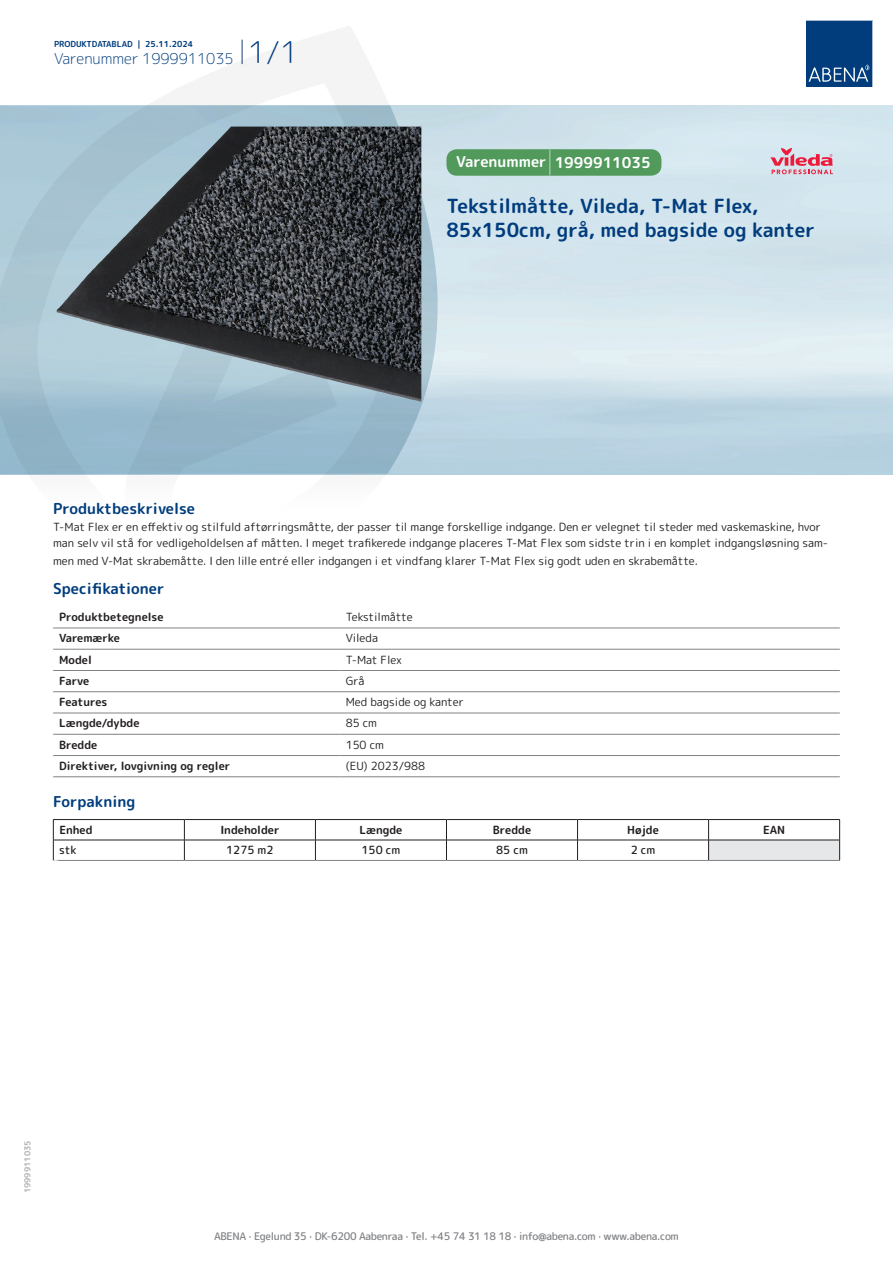
<style>
.page{position:relative;width:893px;height:1263px;background:#fff}
.page>*{position:absolute;margin:0;border:0;box-sizing:border-box;transform-origin:0 0}
.t1{font:700 19.5px/24px "Rounded Mplus 1 c";color:#013d7d}
.t2{font:700 15px "Rounded Mplus 1 c";color:#013d7d}
.t3{font:300 15px "Rounded Mplus 1 c";color:#013d7d}
.t4{font:700 15px "Rounded Mplus 1 c";color:#fff}
.t5{font:11.25px/16.5px "Rounded Mplus 1 c";color:#231f20}
.t6{font:700 11.25px "Rounded Mplus 1 c";color:#231f20}
.t7{font:500 11.25px "Rounded Mplus 1 c";color:#231f20}
.t8{font:500 10.5px "Rounded Mplus 1 c";letter-spacing:-.03em;color:#808285}
.t9{font:700 10.5px "Rounded Mplus 1 c";color:#fff}
.t10{font:700 8.25px "Rounded Mplus 1 c";color:#013d7d}
.t11{font:700 8.25px "Rounded Mplus 1 c";color:#b2b3b7}
.s1{font-size:30px}
.s2{font-size:25.5px}
</style>
<div class="page">
<svg style="left:0;top:26px;width:439px;height:449px"></svg>
<svg style="left:0;top:106px;width:438px;height:368px;background:#a0bfd0"></svg>
<svg style="left:242px;top:40px;width:1px;height:24px"></svg>
<svg style="left:806px;top:20px;width:67px;height:67px;background:#144b86"></svg>
<img style="left:57px;top:127px;width:364px;height:275px">
<hr style="left:53px;top:628px;width:287px;height:1px;background:#808285">
<hr style="left:340px;top:628px;width:500px;height:1px;background:#808285">
<hr style="left:53px;top:649px;width:287px;height:1px;background:#808285">
<hr style="left:340px;top:649px;width:500px;height:1px;background:#808285">
<hr style="left:53px;top:670px;width:287px;height:1px;background:#808285">
<hr style="left:340px;top:670px;width:500px;height:1px;background:#808285">
<hr style="left:53px;top:691px;width:287px;height:1px;background:#808285">
<hr style="left:340px;top:691px;width:500px;height:1px;background:#808285">
<hr style="left:53px;top:713px;width:287px;height:1px;background:#808285">
<hr style="left:340px;top:713px;width:500px;height:1px;background:#808285">
<hr style="left:53px;top:734px;width:287px;height:1px;background:#808285">
<hr style="left:340px;top:734px;width:500px;height:1px;background:#808285">
<hr style="left:53px;top:755px;width:287px;height:1px;background:#808285">
<hr style="left:340px;top:755px;width:500px;height:1px;background:#808285">
<hr style="left:53px;top:776px;width:287px;height:1px;background:#808285">
<hr style="left:340px;top:776px;width:500px;height:1px;background:#808285">
<div style="left:709px;top:840px;width:131px;height:20px;background:#e6e7e9"></div>
<hr style="left:53px;top:819px;width:131px;height:1px;background:#231f20">
<hr style="left:184px;top:819px;width:131px;height:1px;background:#231f20">
<hr style="left:315px;top:819px;width:131px;height:1px;background:#231f20">
<hr style="left:446px;top:819px;width:131px;height:1px;background:#231f20">
<hr style="left:577px;top:819px;width:132px;height:1px;background:#231f20">
<hr style="left:709px;top:819px;width:131px;height:1px;background:#231f20">
<hr style="left:53px;top:840px;width:131px;height:1px;background:#231f20">
<svg style="left:53px;top:820px;width:1px;height:40px"></svg>
<hr style="left:184px;top:840px;width:131px;height:1px;background:#231f20">
<svg style="left:184px;top:820px;width:1px;height:40px"></svg>
<hr style="left:315px;top:840px;width:131px;height:1px;background:#231f20">
<svg style="left:315px;top:820px;width:1px;height:40px"></svg>
<hr style="left:446px;top:840px;width:131px;height:1px;background:#231f20">
<svg style="left:446px;top:820px;width:1px;height:40px"></svg>
<hr style="left:577px;top:840px;width:132px;height:1px;background:#231f20">
<svg style="left:577px;top:820px;width:1px;height:40px"></svg>
<hr style="left:709px;top:840px;width:131px;height:1px;background:#231f20">
<svg style="left:708px;top:820px;width:1px;height:40px"></svg>
<svg style="left:839px;top:820px;width:1px;height:40px"></svg>
<hr style="left:53px;top:860px;width:131px;height:1px;background:#808285">
<hr style="left:184px;top:860px;width:131px;height:1px;background:#808285">
<hr style="left:315px;top:860px;width:131px;height:1px;background:#808285">
<hr style="left:446px;top:860px;width:131px;height:1px;background:#808285">
<hr style="left:577px;top:860px;width:132px;height:1px;background:#808285">
<hr style="left:709px;top:860px;width:131px;height:1px;background:#808285">
<div style="left:446px;top:149px;width:215px;height:27px;background:#52995c;border-radius:10px"></div>
<svg style="left:770px;top:148px;width:63px;height:26px;background:#dca6b5"></svg>
<p class="t10" style="left:54px;top:38px;width:141px">PRODUKTDATABLAD | 25.11.2024</p>
<h2 class="t3" style="left:54px;top:48px;width:246px">Varenummer 1999911035 <span class="s1">1/1</span></h2>
<h2 class="t4" style="left:456px;top:152px;width:196px">Varenummer <span class="s2">|</span> 1999911035</h2>
<h1 class="t1" style="left:446px;top:194px;width:370px">Tekstilmåtte, Vileda, T-Mat Flex,<br>85x150cm, grå, med bagside og kanter</h1>
<h2 class="t2" style="left:53px;top:498px;width:143px">Produktbeskrivelse</h2>
<p class="t5" style="left:53px;top:518px;width:776px">T-Mat Flex er en effektiv og stilfuld aftørringsmåtte, der passer til mange forskellige indgange. Den er velegnet til steder med vaskemaskine, hvor man selv vil stå for vedligeholdelsen af måtten. I meget trafikerede indgange placeres T-Mat Flex som sidste trin i en komplet indgangsløsning sam-</p>
<p class="t5" style="left:53px;top:553px;width:646px">men med V-Mat skrabemåtte. I den lille entré eller indgangen i et vindfang klarer T-Mat Flex sig godt uden en skrabemåtte.</p>
<h2 class="t2" style="left:53px;top:578px;width:113px">Specifikationer</h2>
<p class="t6" style="left:59px;top:609px;width:106px">Produktbetegnelse</p>
<p class="t5" style="left:346px;top:609px;width:69px">Tekstilmåtte</p>
<p class="t6" style="left:59px;top:630px;width:62px">Varemærke</p>
<p class="t5" style="left:346px;top:630px;width:34px">Vileda</p>
<p class="t6" style="left:59px;top:651px;width:34px">Model</p>
<p class="t5" style="left:346px;top:651px;width:58px">T-Mat Flex</p>
<p class="t6" style="left:59px;top:673px;width:32px">Farve</p>
<p class="t5" style="left:346px;top:672px;width:20px">Grå</p>
<p class="t6" style="left:59px;top:694px;width:50px">Features</p>
<p class="t5" style="left:346px;top:694px;width:120px">Med bagside og kanter</p>
<p class="t6" style="left:59px;top:715px;width:82px">Længde/dybde</p>
<p class="t5" style="left:346px;top:715px;width:33px">85 cm</p>
<p class="t6" style="left:59px;top:737px;width:40px">Bredde</p>
<p class="t5" style="left:346px;top:736px;width:40px">150 cm</p>
<p class="t6" style="left:59px;top:758px;width:173px">Direktiver, lovgivning og regler</p>
<p class="t5" style="left:346px;top:758px;width:81px">(EU) 2023/988</p>
<h2 class="t2" style="left:53px;top:791px;width:84px">Forpakning</h2>
<p class="t6" style="left:59px;top:822px;width:35px">Enhed</p>
<p class="t6" style="left:220px;top:822px;width:61px">Indeholder</p>
<p class="t6" style="left:359px;top:822px;width:44px">Længde</p>
<p class="t6" style="left:493px;top:822px;width:40px">Bredde</p>
<p class="t6" style="left:627px;top:822px;width:33px">Højde</p>
<p class="t6" style="left:763px;top:822px;width:24px">EAN</p>
<p class="t7" style="left:59px;top:842px;width:19px">stk</p>
<p class="t7" style="left:226px;top:842px;width:49px">1275 m2</p>
<p class="t7" style="left:362px;top:842px;width:40px">150 cm</p>
<p class="t7" style="left:496px;top:842px;width:33px">85 cm</p>
<p class="t7" style="left:631px;top:842px;width:26px">2 cm</p>
<p class="t9" style="left:53px;top:856px;width:7px">*</p>
<p class="t11" style="left:22px;top:1193px;width:54px;rotate:-90deg">1999911035</p>
<p class="t8" style="left:214px;top:1229px;width:466px">ABENA · Egelund 35 · DK-6200 Aabenraa · Tel. +45 74 31 18 18 · info@abena.com · www.abena.com</p>
</div>
